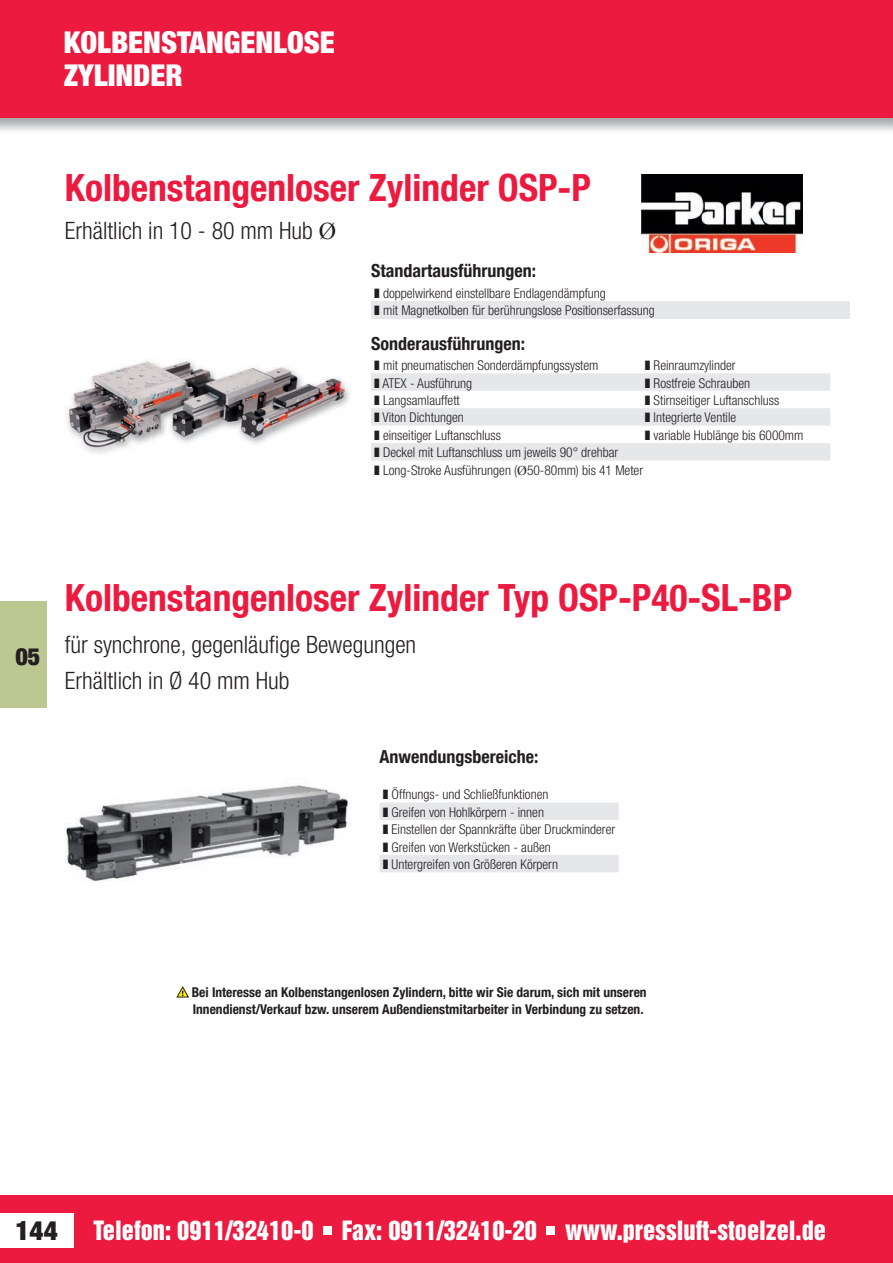
<style>
.page{position:relative;width:893px;height:1263px;background:#fff}
.page>*{position:absolute;margin:0;border:0;box-sizing:border-box;transform-origin:0 0}
.t1{font:700 condensed 37.5px "Helvetica Neue LT Com";color:#ed1a40}
.t2{font:900 condensed 30px/33px "Helvetica Neue LT Com";color:#fff}
.t3{font:900 condensed 27px "Helvetica Neue LT Com";color:#231f20}
.t4{font:24.3px "Helvetica Inserat LT Std";color:#fff}
.t5{font:300 condensed 24px/36px "Helvetica Neue LT Com";color:#231f20}
.t6{font:900 condensed 24px "Helvetica Neue LT Com";color:#231f20}
.t7{font:700 condensed 18px "Helvetica Neue LT Com";color:#231f20}
.t8{font:300 condensed 13.5px/17.4px "Helvetica Neue LT Com";color:#231f20}
.t9{font:700 condensed 13.5px/16.5px "Helvetica Neue LT Com";color:#231f20}
.s1{font-family:"Times New Roman";font-weight:400;font-stretch:normal}
</style>
<div class="page">
<img style="left:642px;top:174px;width:160px;height:78px">
<div style="left:0;top:1195px;width:893px;height:68px;background:#ed1a40"></div>
<div style="left:0;top:1213px;width:73px;height:34px;background:#fff"></div>
<div style="left:0;top:0;width:893px;height:118px;background:#ed1a40"></div>
<div style="left:0;top:601px;width:47px;height:107px;background:#bcc791"></div>
<div style="left:323px;top:1226px;width:9px;height:9px;background:#fff"></div>
<div style="left:547px;top:1226px;width:8px;height:9px;background:#fff"></div>
<img style="left:66px;top:361px;width:285px;height:93px">
<img style="left:65px;top:783px;width:283px;height:99px">
<div style="left:371px;top:301px;width:478px;height:17px;background:#e6e7e9"></div>
<svg style="left:371px;top:373px;width:459px;height:87px"></svg>
<svg style="left:379px;top:802px;width:240px;height:70px"></svg>
<svg style="left:176px;top:986px;width:13px;height:12px"></svg>
<p class="t2" style="left:64px;top:26px;width:273px">KOLBENSTANGENLOSE<br>ZYLINDER</p>
<p class="t1" style="left:65px;top:165px;width:528px">Kolbenstangenloser Zylinder OSP-P</p>
<p class="t5" style="left:65px;top:212px;width:273px">Erhältlich in 10 - 80 mm Hub <span class="s1">Ø</span></p>
<p class="t7" style="left:371px;top:260px;width:166px">Standartausführungen:</p>
<p class="t8" style="left:374px;top:284px;width:282px">❚ doppelwirkend einstellbare Endlagendämpfung<br>❚ mit Magnetkolben für berührungslose Positionserfassung</p>
<p class="t7" style="left:371px;top:333px;width:155px">Sonderausführungen:</p>
<p class="t8" style="left:374px;top:357px;width:226px">❚ mit pneumatischen Sonderdämpfungssystem</p>
<p class="t8" style="left:645px;top:357px;width:92px">❚ Reinraumzylinder</p>
<p class="t8" style="left:374px;top:374px;width:100px">❚ ATEX - Ausführung</p>
<p class="t8" style="left:645px;top:374px;width:107px">❚ Rostfreie Schrauben</p>
<p class="t8" style="left:374px;top:391px;width:87px">❚ Langsamlauffett</p>
<p class="t8" style="left:645px;top:391px;width:136px">❚ Stirnseitiger Luftanschluss</p>
<p class="t8" style="left:374px;top:409px;width:91px">❚ Viton Dichtungen</p>
<p class="t8" style="left:645px;top:409px;width:93px">❚ Integrierte Ventile</p>
<p class="t8" style="left:374px;top:426px;width:128px">❚ einseitiger Luftanschluss</p>
<p class="t8" style="left:645px;top:426px;width:160px">❚ variable Hublänge bis 6000mm</p>
<p class="t8" style="left:374px;top:444px;width:270px">❚ Deckel mit Luftanschluss um jeweils 90° drehbar<br>❚ Long-Stroke Ausführungen (<span class="s1">Ø</span>50-80mm) bis 41 Meter</p>
<p class="t6" style="left:15px;top:642px;width:26px">05</p>
<p class="t1" style="left:65px;top:575px;width:729px">Kolbenstangenloser Zylinder Typ OSP-P40-SL-BP</p>
<p class="t5" style="left:65px;top:626px;width:353px">für synchrone, gegenläufige Bewegungen<br>Erhältlich in Ø 40 mm Hub</p>
<p class="t7" style="left:379px;top:745px;width:160px">Anwendungsbereiche:</p>
<p class="t8" style="left:383px;top:786px;width:234px">❚ Öffnungs- und Schließfunktionen<br>❚ Greifen von Hohlkörpern - innen<br>❚ Einstellen der Spannkräfte über Druckminderer ❚ Greifen von Werkstücken - außen<br>❚ Untergreifen von Größeren Körpern</p>
<p class="t9" style="left:192px;top:984px;width:456px">Bei Interesse an Kolbenstangenlosen Zylindern, bitte wir Sie darum, sich mit unseren<br>Innendienst/Verkauf bzw. unserem Außendienstmitarbeiter in Verbindung zu setzen.</p>
<p class="t3" style="left:16px;top:1214px;width:44px">144</p>
<p class="t4" style="left:94px;top:1220px;width:734px">Telefon: 0911/32410-0 Fax: 0911/32410-20 www.pressluft-stoelzel.de</p>
</div>
